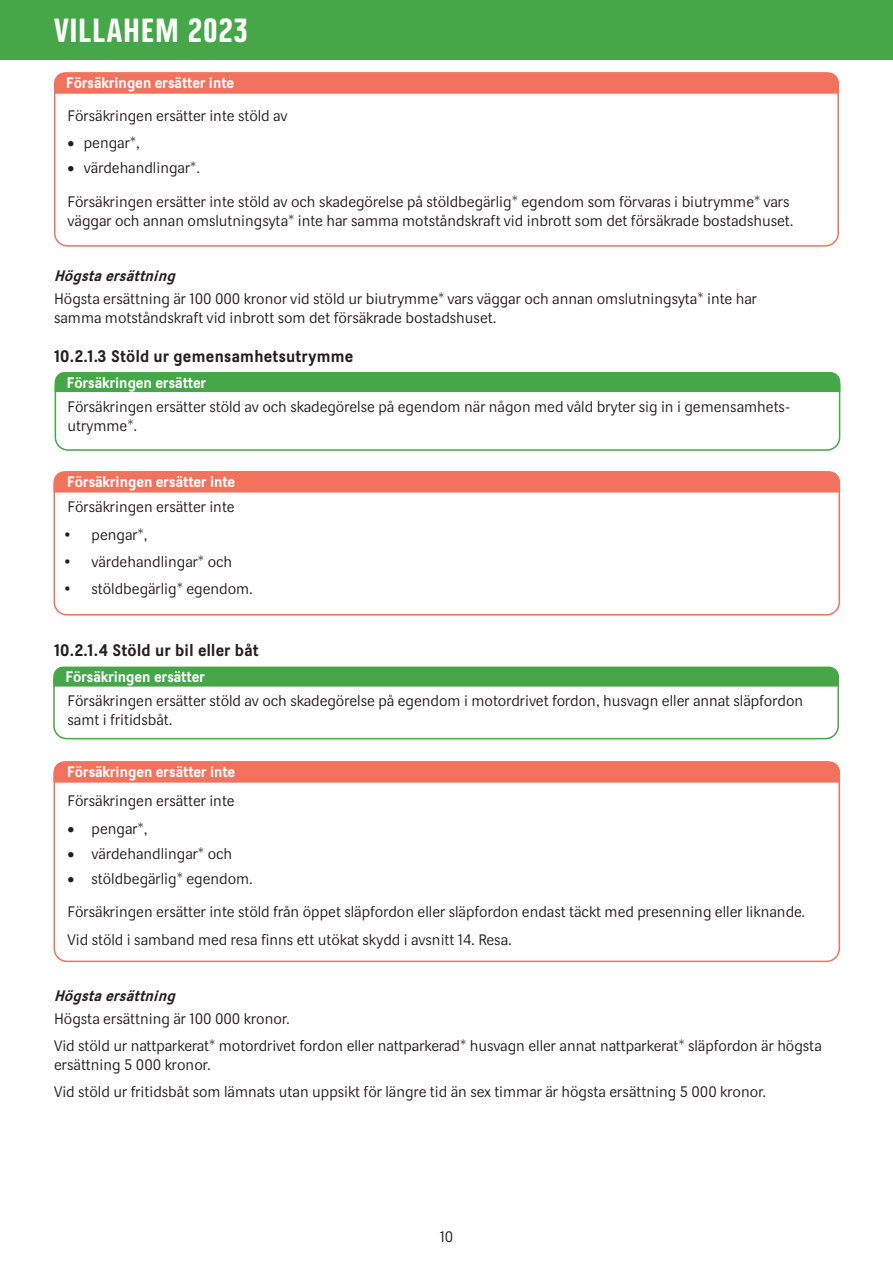
<style>
.page{position:relative;width:893px;height:1263px;background:#fff}
.page>*{position:absolute;margin:0;border:0;box-sizing:border-box;transform-origin:0 0}
.t1{font:33px "Dina Headline";letter-spacing:.02em;color:#fff}
.Villkor_rubrik_4{font:700 16.5px "Dina";letter-spacing:.02em;color:#231f20}
.Rad_efter_punktuppst{font:15px/18.8px "Dina";color:#231f20}
.t2{font:700 15px "Dina";color:#fff}
.Villkor_rubrik_5{font:italic 700 15px "Dina";color:#231f20}
</style>
<div class="page">
<div style="left:0;top:0;width:893px;height:60px;background:#45a748"></div>
<div style="left:54px;top:72px;width:785px;height:175px;border:2px solid #f2725e;border-radius:13px"></div>
<svg style="left:54px;top:72px;width:785px;height:22px;background:#f27561"></svg>
<div style="left:53px;top:667px;width:786px;height:72px;border:2px solid #45a748;border-radius:13px"></div>
<svg style="left:53px;top:666px;width:786px;height:21px;background:#4eab51"></svg>
<div style="left:54px;top:761px;width:786px;height:201px;border:2px solid #f2725e;border-radius:13px"></div>
<svg style="left:54px;top:761px;width:786px;height:22px;background:#f27561"></svg>
<div style="left:54px;top:471px;width:786px;height:144px;border:2px solid #f2725e;border-radius:13px"></div>
<div style="left:54px;top:471px;width:786px;height:22px;background:#f2725e"></div>
<div style="left:55px;top:373px;width:785px;height:78px;border:2px solid #45a748;border-radius:13px"></div>
<div style="left:55px;top:372px;width:785px;height:20px;background:#45a748"></div>
<h1 class="t1" style="left:54px;top:12px;width:195px">VILLAHEM 2023</h1>
<p class="t2" style="left:66px;top:74px;width:170px">Försäkringen ersätter inte</p>
<p class="Rad_efter_punktuppst" style="left:68px;top:106px;width:222px">Försäkringen ersätter inte stöld av</p>
<p class="Rad_efter_punktuppst" style="left:68px;top:134px;width:74px">• pengar*,</p>
<p class="Rad_efter_punktuppst" style="left:68px;top:159px;width:134px">• värdehandlingar*.</p>
<p class="Rad_efter_punktuppst" style="left:68px;top:192px;width:728px">Försäkringen ersätter inte stöld av och skadegörelse på stöldbegärlig* egendom som förvaras i biutrymme* vars väggar och annan omslutningsyta* inte har samma motståndskraft vid inbrott som det försäkrade bostadshuset.</p>
<p class="Villkor_rubrik_5" style="left:54px;top:267px;width:127px">Högstaersättning</p>
<p class="Rad_efter_punktuppst" style="left:54px;top:289px;width:704px">Högsta ersättning är 100 000 kronor vid stöld ur biutrymme* vars väggar och annan omslutningsyta* inte har samma motståndskraft vid inbrott som det försäkrade bostadshuset.</p>
<p class="Villkor_rubrik_4" style="left:54px;top:346px;width:301px">10.2.1.3 Stöld ur gemensamhetsutrymme</p>
<p class="Rad_efter_punktuppst" style="left:68px;top:397px;width:724px">Försäkringen ersätter stöld av och skadegörelse på egendom när någon med våld bryter sig in i gemensamhets&shy;utrymme*.</p>
<p class="t2" style="left:67px;top:373px;width:141px">Försäkringen ersätter</p>
<p class="t2" style="left:67px;top:472px;width:170px">Försäkringen ersätter inte</p>
<p class="Rad_efter_punktuppst" style="left:68px;top:498px;width:169px">Försäkringen ersätter inte</p>
<p class="Rad_efter_punktuppst" style="left:64px;top:525px;width:85px">• pengar*,</p>
<p class="Rad_efter_punktuppst" style="left:64px;top:552px;width:169px">• värdehandlingar* och</p>
<p class="Rad_efter_punktuppst" style="left:64px;top:579px;width:190px">• stöldbegärlig* egendom.</p>
<p class="Villkor_rubrik_4" style="left:54px;top:640px;width:206px">10.2.1.4 Stöld ur bil eller båt</p>
<p class="Rad_efter_punktuppst" style="left:68px;top:691px;width:737px">Försäkringen ersätter stöld av och skadegörelse på egendom i motordrivet fordon, husvagn eller annat släpfordon samt i fritidsbåt.</p>
<p class="t2" style="left:65px;top:668px;width:141px">Försäkringen ersätter</p>
<p class="t2" style="left:67px;top:762px;width:170px">Försäkringen ersätter inte</p>
<p class="Rad_efter_punktuppst" style="left:68px;top:792px;width:169px">Försäkringen ersätter inte</p>
<p class="Rad_efter_punktuppst" style="left:68px;top:819px;width:82px">• pengar*,</p>
<p class="Rad_efter_punktuppst" style="left:68px;top:844px;width:166px">• värdehandlingar* och</p>
<p class="Rad_efter_punktuppst" style="left:68px;top:869px;width:187px">• stöldbegärlig* egendom.</p>
<p class="Rad_efter_punktuppst" style="left:68px;top:903px;width:739px">Försäkringen ersätter inte stöld från öppet släpfordon eller släpfordon endast täckt med presenning eller liknande.</p>
<p class="Rad_efter_punktuppst" style="left:68px;top:930px;width:446px">Vid stöld i samband med resa finns ett utökat skydd i avsnitt 14. Resa.</p>
<p class="Villkor_rubrik_5" style="left:54px;top:986px;width:127px">Högstaersättning</p>
<p class="Rad_efter_punktuppst" style="left:54px;top:1009px;width:237px">Högsta ersättning är 100 000 kronor.</p>
<p class="Rad_efter_punktuppst" style="left:54px;top:1036px;width:769px">Vid stöld ur nattparkerat* motordrivet fordon eller nattparkerad* husvagn eller annat nattparkerat* släpfordon är högsta ersättning 5 000 kronor.</p>
<p class="Rad_efter_punktuppst" style="left:54px;top:1082px;width:714px">Vid stöld ur fritidsbåt som lämnats utan uppsikt för längre tid än sex timmar är högsta ersättning 5 000 kronor.</p>
<p class="Rad_efter_punktuppst" style="left:440px;top:1227px;width:15px">10</p>
</div>
